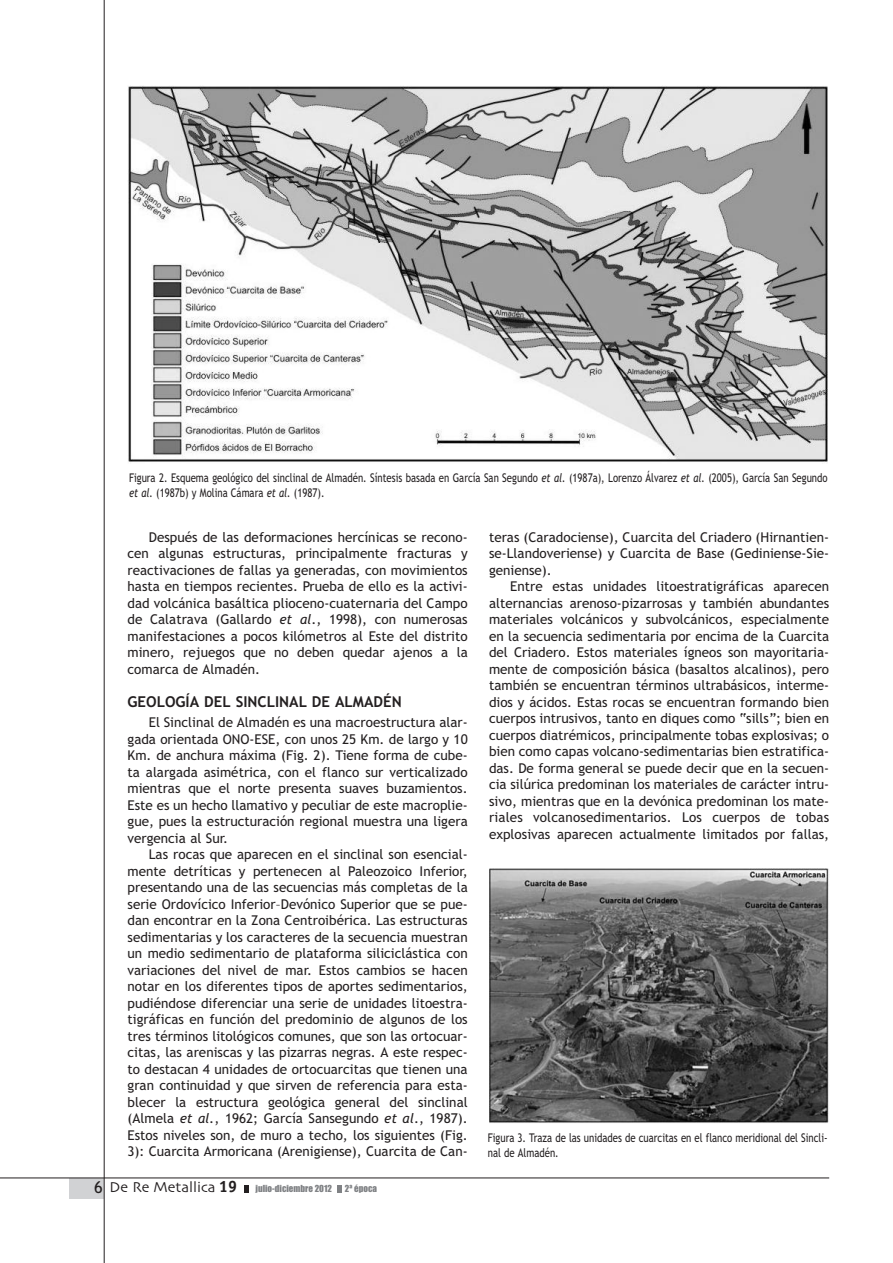
<style>
.page{position:relative;width:893px;height:1263px;background:#fff}
.page>*{position:absolute;margin:0;border:0;box-sizing:border-box;transform-origin:0 0}
.t1{font:16.5px "Trebuchet MS";color:#231f20}
.t2{font:700 15px "Trebuchet MS";color:#231f20}
.t3{font:13.5px/16.5px "Trebuchet MS";color:#231f20;text-align:justify}
.t4{font:12px/15px "Trebuchet MS";color:#231f20;scale:.8 1}
.t5{font:9px "Impact";color:#808285}
.s1{font-style:italic}
.s2{font-family:"Skia";font-size:15px;color:#231f20}
.s3{font-family:"Officina Sans";font-weight:700;font-size:16.5px;color:#231f20}
</style>
<div class="page">
<div style="left:69px;top:1178px;width:35px;height:20px;background:#d1d2d4"></div>
<hr style="left:0;top:1177px;width:829px;height:1px;background:#231f20">
<hr style="left:104px;top:0;width:1px;height:1263px;background:#231f20">
<svg style="left:337px;top:1185px;width:5px;height:7px"></svg>
<svg style="left:244px;top:1185px;width:5px;height:7px"></svg>
<img style="left:128px;top:86px;width:700px;height:376px">
<img style="left:489px;top:868px;width:340px;height:255px">
<p class="t4" style="left:129px;top:471px;width:875px">Figura 2. Esquema geológico del sinclinal de Almadén. Síntesis basada en García San Segundo <span class="s1">et al.</span> (1987a), Lorenzo Álvarez <span class="s1">et al.</span> (2005), García San Segundo <span class="s1">et al.</span> (1987b) y Molina Cámara <span class="s1">et al.</span> (1987).</p>
<p class="t1" style="left:94px;top:1177px;width:10px">6</p>
<p class="t3" style="left:128px;top:529px;width:342px;text-indent:21px">Después de las deformaciones hercínicas se recono&shy;cen algunas estructuras, principalmente fracturas y reactivaciones de fallas ya generadas, con movimientos hasta en tiempos recientes. Prueba de ello es la activi&shy;dad volcánica basáltica plioceno-cuaternaria del Campo de Calatrava (Gallardo <span class="s1">et al</span>., 1998), con numerosas manifestaciones a pocos kilómetros al Este del distrito minero, rejuegos que no deben quedar ajenos a la comarca de Almadén.</p>
<p class="t2" style="left:128px;top:692px;width:276px">GEOLOGÍA DEL SINCLINAL DE ALMADÉN</p>
<p class="t3" style="left:128px;top:714px;width:342px;text-indent:21px">El Sinclinal de Almadén es una macroestructura alar&shy;gada orientada ONO-ESE, con unos 25 Km. de largo y 10<br>Km. de anchura máxima (Fig. 2). Tiene forma de cube&shy;ta alargada asimétrica, con el flanco sur verticalizado mientras que el norte presenta suaves buzamientos.<br>Este es un hecho llamativo y peculiar de este macroplie&shy;gue, pues la estructuración regional muestra una ligera vergencia al Sur.</p>
<p class="t3" style="left:128px;top:846px;width:342px;text-indent:21px">Las rocas que aparecen en el sinclinal son esencial&shy;mente detríticas y pertenecen al Paleozoico Inferior, presentando una de las secuencias más completas de la serie Ordovícico Inferior–Devónico Superior que se pue&shy;dan encontrar en la Zona Centroibérica. Las estructuras sedimentarias y los caracteres de la secuencia muestran un medio sedimentario de plataforma siliciclástica con variaciones del nivel de mar. Estos cambios se hacen notar en los diferentes tipos de aportes sedimentarios, pudiéndose diferenciar una serie de unidades litoestra&shy;tigráficas en función del predominio de algunos de los tres términos litológicos comunes, que son las ortocuar&shy;citas, las areniscas y las pizarras negras. A este respec&shy;to destacan 4 unidades de ortocuarcitas que tienen una gran continuidad y que sirven de referencia para esta&shy;blecer la estructura geológica general del sinclinal (Almela <span class="s1">et al.</span>, 1962; García Sansegundo <span class="s1">et al</span>., 1987).<br>Estos niveles son, de muro a techo, los siguientes (Fig.<br>3): Cuarcita Armoricana (Arenigiense), Cuarcita de Can-</p>
<p class="t5" style="left:110px;top:1184px;width:224px"><span class="s2">De Re Metallica</span> <span class="s3">19</span> julio-diciembre 2012</p>
<p class="t5" style="left:345px;top:1184px;width:34px">2ª época</p>
<p class="t3" style="left:489px;top:529px;width:342px">teras (Caradociense), Cuarcita del Criadero (Hirnantien&shy;se-Llandoveriense) y Cuarcita de Base (Gediniense-Sie&shy;geniense).</p>
<p class="t3" style="left:489px;top:578px;width:342px;text-indent:21px">Entre estas unidades litoestratigráficas aparecen alternancias arenoso-pizarrosas y también abundantes materiales volcánicos y subvolcánicos, especialmente en la secuencia sedimentaria por encima de la Cuarcita del Criadero. Estos materiales ígneos son mayoritaria&shy;mente de composición básica (basaltos alcalinos), pero también se encuentran términos ultrabásicos, interme&shy;dios y ácidos. Estas rocas se encuentran formando bien cuerpos intrusivos, tanto en diques como “sills”; bien en cuerpos diatrémicos, principalmente tobas explosivas; o bien como capas volcano-sedimentarias bien estratifica&shy;das. De forma general se puede decir que en la secuen&shy;cia silúrica predominan los materiales de carácter intru&shy;sivo, mientras que en la devónica predominan los mate&shy;riales volcanosedimentarios. Los cuerpos de tobas explosivas aparecen actualmente limitados por fallas,</p>
<p class="t4" style="left:488px;top:1130px;width:426px">Figura 3. Traza de las unidades de cuarcitas en el flanco meridional del Sincli&shy;nal de Almadén.</p>
</div>
